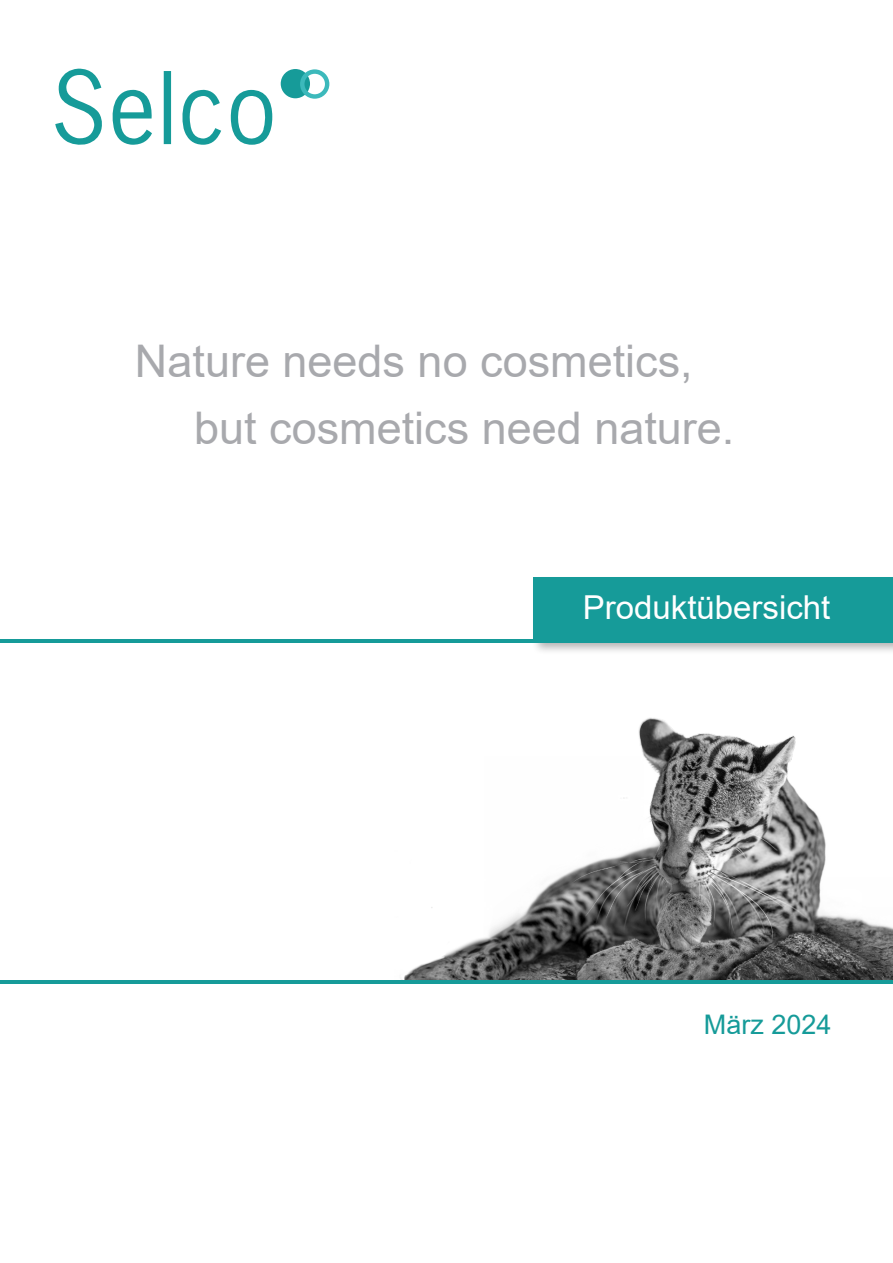
<style>
.page{position:relative;width:893px;height:1263px;background:#fff}
.page>*{position:absolute;margin:0;border:0;box-sizing:border-box;transform-origin:0 0}
.t1{font:45px "Arial";color:#a8a9ad}
.t2{font:33px "Arial";color:#fff}
.t3{font:27px "Arial";color:#169b99}
</style>
<div class="page">
<img style="left:401px;top:718px;width:492px;height:262px">
<div style="left:531px;top:575px;width:362px;height:80px;background:#231f20;opacity:.34"></div>
<div style="left:533px;top:577px;width:360px;height:64px;background:#169b99"></div>
<hr style="left:0;top:639px;width:893px;height:4px;background:#169b99">
<hr style="left:0;top:980px;width:893px;height:3px;background:#169b99">
<svg style="left:55px;top:68px;width:47px;height:77px"></svg>
<svg style="left:164px;top:71px;width:7px;height:73px"></svg>
<svg style="left:112px;top:90px;width:40px;height:55px"></svg>
<svg style="left:182px;top:90px;width:39px;height:55px"></svg>
<svg style="left:231px;top:90px;width:41px;height:55px"></svg>
<div style="left:281px;top:69px;width:29px;height:29px;background:#169b99;border-radius:50%"></div>
<svg style="left:300px;top:69px;width:29px;height:30px"></svg>
<p class="t1" style="left:135px;top:330px;width:559px">Nature needs no cosmetics,</p>
<p class="t1" style="left:194px;top:397px;width:542px">but cosmetics need nature.</p>
<p class="t2" style="left:583px;top:585px;width:249px">Produktübersicht</p>
<p class="t3" style="left:704px;top:1006px;width:129px">März 2024</p>
</div>
